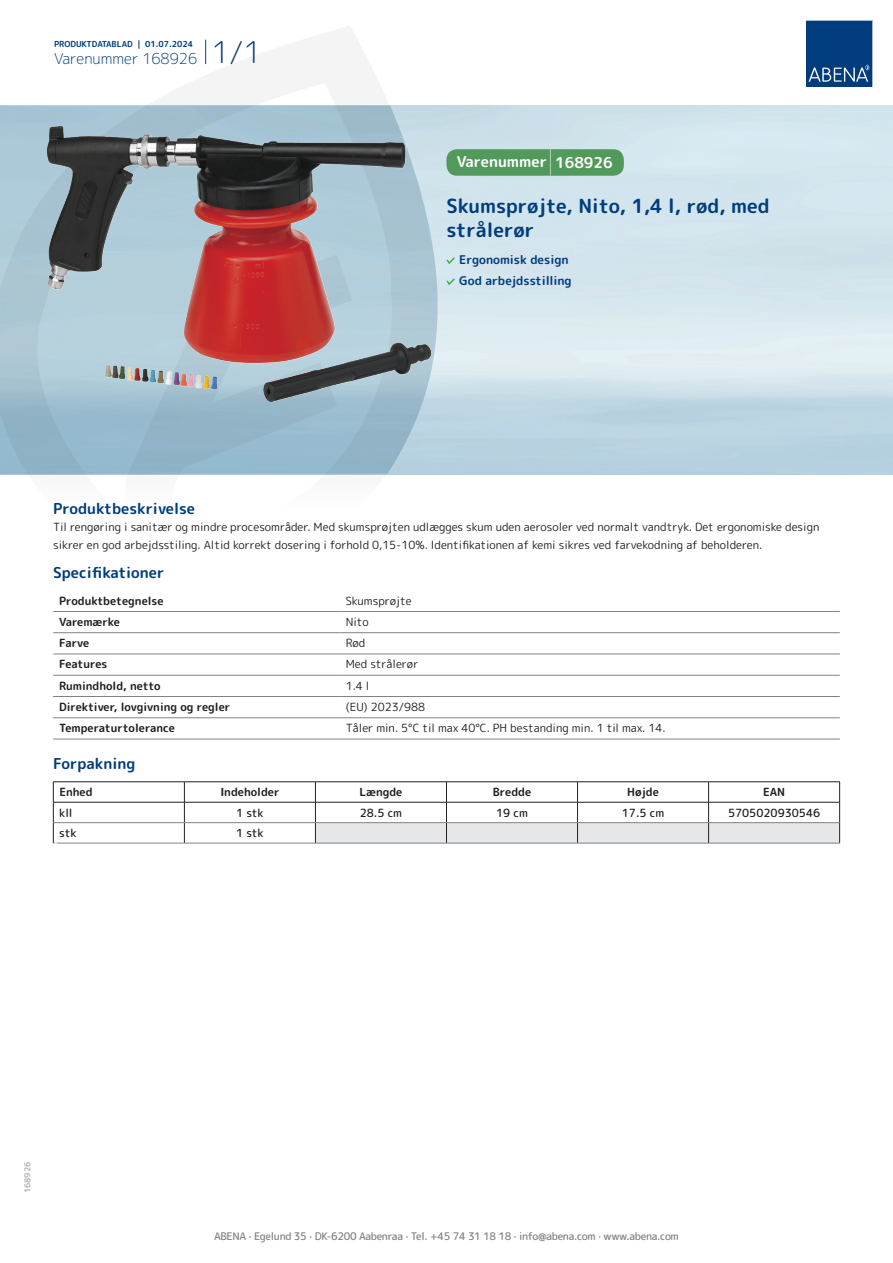
<style>
.page{position:relative;width:893px;height:1263px;background:#fff}
.page>*{position:absolute;margin:0;border:0;box-sizing:border-box;transform-origin:0 0}
.t1{font:700 19.5px/24px "Rounded Mplus 1 c";color:#013d7d}
.t2{font:700 15px "Rounded Mplus 1 c";color:#013d7d}
.t3{font:300 15px "Rounded Mplus 1 c";color:#013d7d}
.t4{font:700 15px "Rounded Mplus 1 c";color:#fff}
.t5{font:700 12px/21px "Rounded Mplus 1 c";color:#013d7d}
.t6{font:11.25px/18px "Rounded Mplus 1 c";color:#231f20}
.t7{font:700 11.25px "Rounded Mplus 1 c";color:#231f20}
.t8{font:500 11.25px "Rounded Mplus 1 c";color:#231f20}
.t9{font:500 10.5px "Rounded Mplus 1 c";letter-spacing:-.03em;color:#808285}
.t10{font:700 10.5px "Rounded Mplus 1 c";color:#fff}
.t11{font:700 8.25px "Rounded Mplus 1 c";color:#013d7d}
.t12{font:700 8.25px "Rounded Mplus 1 c";color:#b2b3b7}
.s1{font-size:30px}
.s2{font-size:25.5px}
</style>
<div class="page">
<svg style="left:0;top:26px;width:439px;height:449px"></svg>
<svg style="left:0;top:106px;width:438px;height:368px;background:#9fbecf"></svg>
<svg style="left:205px;top:40px;width:1px;height:24px"></svg>
<svg style="left:806px;top:20px;width:67px;height:67px;background:#144b86"></svg>
<img style="left:47px;top:127px;width:384px;height:275px">
<hr style="left:53px;top:611px;width:287px;height:1px;background:#808285">
<hr style="left:340px;top:611px;width:500px;height:1px;background:#808285">
<hr style="left:53px;top:632px;width:287px;height:1px;background:#808285">
<hr style="left:340px;top:632px;width:500px;height:1px;background:#808285">
<hr style="left:53px;top:654px;width:287px;height:1px;background:#808285">
<hr style="left:340px;top:654px;width:500px;height:1px;background:#808285">
<hr style="left:53px;top:675px;width:287px;height:1px;background:#808285">
<hr style="left:340px;top:675px;width:500px;height:1px;background:#808285">
<hr style="left:53px;top:696px;width:287px;height:1px;background:#808285">
<hr style="left:340px;top:696px;width:500px;height:1px;background:#808285">
<hr style="left:53px;top:717px;width:287px;height:1px;background:#808285">
<hr style="left:340px;top:717px;width:500px;height:1px;background:#808285">
<hr style="left:53px;top:739px;width:287px;height:1px;background:#808285">
<hr style="left:340px;top:739px;width:500px;height:1px;background:#808285">
<hr style="left:53px;top:781px;width:131px;height:1px;background:#231f20">
<hr style="left:184px;top:781px;width:131px;height:1px;background:#231f20">
<hr style="left:315px;top:781px;width:131px;height:1px;background:#231f20">
<hr style="left:446px;top:781px;width:131px;height:1px;background:#231f20">
<hr style="left:577px;top:781px;width:132px;height:1px;background:#231f20">
<hr style="left:709px;top:781px;width:131px;height:1px;background:#231f20">
<hr style="left:53px;top:802px;width:131px;height:1px;background:#231f20">
<hr style="left:184px;top:802px;width:131px;height:1px;background:#231f20">
<svg style="left:53px;top:782px;width:1px;height:61px"></svg>
<svg style="left:184px;top:782px;width:1px;height:61px"></svg>
<svg style="left:315px;top:782px;width:525px;height:61px"></svg>
<hr style="left:54px;top:822px;width:130px;height:1px;background:#808285">
<hr style="left:184px;top:822px;width:131px;height:1px;background:#808285">
<hr style="left:315px;top:822px;width:131px;height:1px;background:#808285">
<hr style="left:446px;top:822px;width:131px;height:1px;background:#808285">
<hr style="left:577px;top:822px;width:132px;height:1px;background:#808285">
<hr style="left:709px;top:822px;width:130px;height:1px;background:#808285">
<hr style="left:53px;top:843px;width:131px;height:1px;background:#808285">
<hr style="left:184px;top:843px;width:131px;height:1px;background:#808285">
<hr style="left:315px;top:843px;width:131px;height:1px;background:#808285">
<hr style="left:446px;top:843px;width:131px;height:1px;background:#808285">
<hr style="left:577px;top:843px;width:132px;height:1px;background:#808285">
<hr style="left:709px;top:843px;width:131px;height:1px;background:#808285">
<svg style="left:446px;top:257px;width:9px;height:7px"></svg>
<svg style="left:446px;top:278px;width:9px;height:7px"></svg>
<div style="left:446px;top:149px;width:178px;height:27px;background:#52995c;border-radius:10px"></div>
<p class="t11" style="left:54px;top:38px;width:141px">PRODUKTDATABLAD | 01.07.2024</p>
<h2 class="t3" style="left:54px;top:48px;width:209px">Varenummer 168926 <span class="s1">1/1</span></h2>
<h2 class="t4" style="left:457px;top:151px;width:157px">Varenummer <span class="s2">|</span> 168926</h2>
<h1 class="t1" style="left:446px;top:194px;width:325px">Skumsprøjte, Nito, 1,4 l, rød, med strålerør</h1>
<p class="t5" style="left:459px;top:249px;width:114px">Ergonomisk design<br>God arbejdsstilling</p>
<h2 class="t2" style="left:53px;top:498px;width:143px">Produktbeskrivelse</h2>
<p class="t6" style="left:53px;top:517px;width:768px">Til rengøring i sanitær og mindre procesområder. Med skumsprøjten udlægges skum uden aerosoler ved normalt vandtryk. Det ergonomiske design sikrer en god arbejdsstiling. Altid korrekt dosering i forhold 0,15-10%. Identifikationen af kemi sikres ved farvekodning af beholderen.</p>
<h2 class="t2" style="left:53px;top:562px;width:113px">Specifikationer</h2>
<p class="t7" style="left:59px;top:592px;width:106px">Produktbetegnelse</p>
<p class="t6" style="left:346px;top:591px;width:67px">Skumsprøjte</p>
<p class="t7" style="left:59px;top:614px;width:62px">Varemærke</p>
<p class="t6" style="left:346px;top:613px;width:24px">Nito</p>
<p class="t7" style="left:59px;top:635px;width:32px">Farve</p>
<p class="t6" style="left:346px;top:634px;width:21px">Rød</p>
<p class="t7" style="left:59px;top:656px;width:50px">Features</p>
<p class="t6" style="left:346px;top:655px;width:74px">Med strålerør</p>
<p class="t7" style="left:59px;top:678px;width:103px">Rumindhold, netto</p>
<p class="t6" style="left:346px;top:676px;width:25px">1.4 l</p>
<p class="t7" style="left:59px;top:699px;width:173px">Direktiver, lovgivning og regler</p>
<p class="t6" style="left:346px;top:698px;width:81px">(EU) 2023/988</p>
<p class="t7" style="left:59px;top:720px;width:117px">Temperaturtolerance</p>
<p class="t6" style="left:346px;top:719px;width:321px">Tåler min. 5°C til max 40°C. PH bestanding min. 1 til max. 14.</p>
<h2 class="t2" style="left:53px;top:753px;width:84px">Forpakning</h2>
<p class="t7" style="left:59px;top:784px;width:35px">Enhed</p>
<p class="t7" style="left:220px;top:784px;width:61px">Indeholder</p>
<p class="t7" style="left:359px;top:784px;width:44px">Længde</p>
<p class="t7" style="left:493px;top:784px;width:40px">Bredde</p>
<p class="t7" style="left:627px;top:784px;width:33px">Højde</p>
<p class="t7" style="left:763px;top:784px;width:24px">EAN</p>
<p class="t8" style="left:59px;top:804px;width:15px">kll</p>
<p class="t8" style="left:236px;top:804px;width:29px">1 stk</p>
<p class="t8" style="left:360px;top:804px;width:44px">28.5 cm</p>
<p class="t8" style="left:496px;top:804px;width:33px">19 cm</p>
<p class="t8" style="left:622px;top:804px;width:44px">17.5 cm</p>
<p class="t8" style="left:728px;top:804px;width:94px">5705020930546</p>
<p class="t8" style="left:59px;top:825px;width:19px">stk</p>
<p class="t8" style="left:236px;top:825px;width:29px">1 stk</p>
<p class="t10" style="left:53px;top:838px;width:7px">*</p>
<p class="t12" style="left:22px;top:1193px;width:33px;rotate:-90deg">168926</p>
<p class="t9" style="left:214px;top:1229px;width:466px">ABENA · Egelund 35 · DK-6200 Aabenraa · Tel. +45 74 31 18 18 · info@abena.com · www.abena.com</p>
</div>
